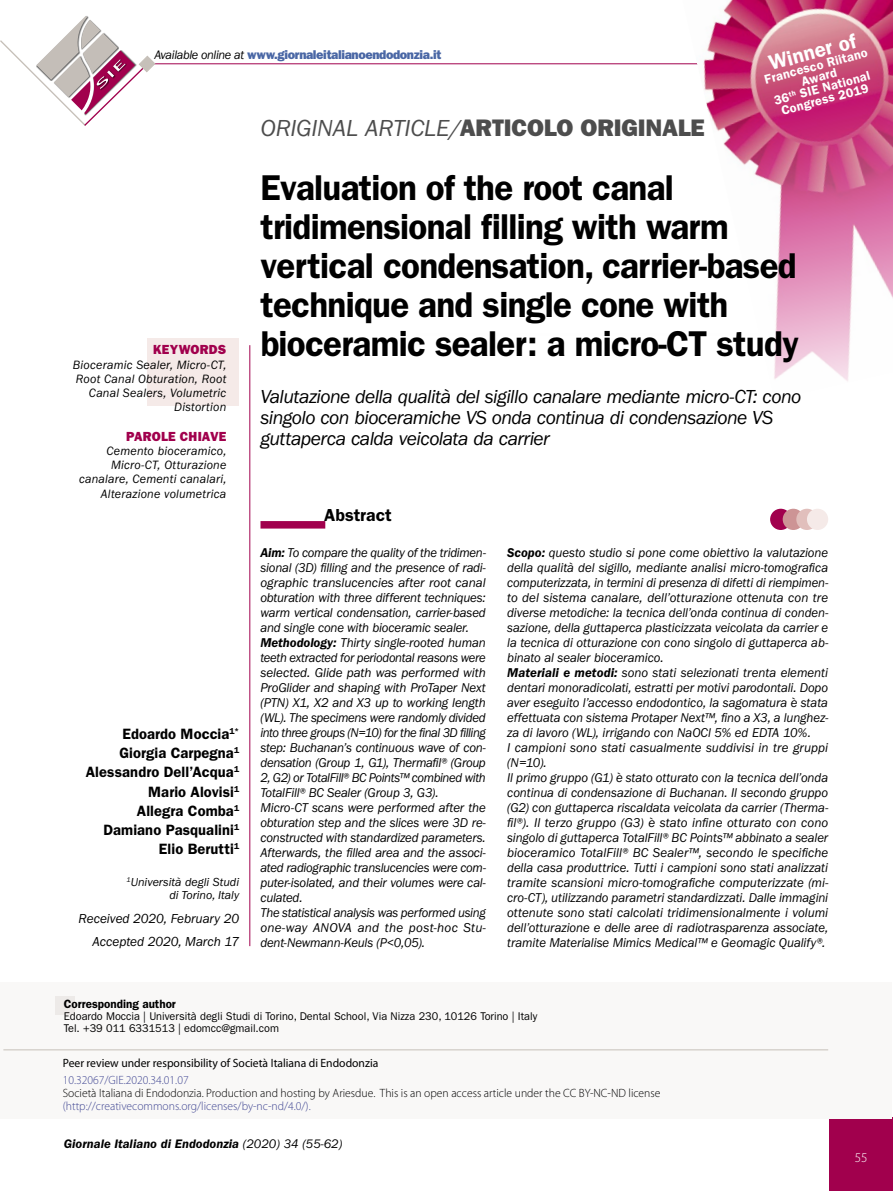
<style>
.page{position:relative;width:893px;height:1191px;background:#fff}
.page>*{position:absolute;margin:0;border:0;box-sizing:border-box;transform-origin:0 0}
.t1{font:600 36px/39px "ITC Franklin Gothic Std";letter-spacing:-.02em;color:#000}
.t2{font:24px "ITC Franklin Gothic Std Hvy";color:#4d4d4d}
.t3{font:600 21px "ITC Franklin Gothic Std";color:#fff}
.t4{font:italic 19.5px/21px "ITC Franklin Gothic Std";letter-spacing:-.03em;color:#000}
.t5{font:600 17.4px "ITC Franklin Gothic Std";color:#000}
.t6{font:600 15px/19.2px "ITC Franklin Gothic Std";letter-spacing:.005em;color:#000;text-align:right}
.t7{font:italic 13.5px/23.5px "ITC Franklin Gothic Std";letter-spacing:-.005em;color:#000;text-align:right}
.t8{font:300 13.5px "Myriad Pro";color:#fff}
.t9{font:italic 13.2px/15px "ITC Franklin Gothic Std";letter-spacing:-.01em;color:#000}
.t10{font:italic 13.2px/15px "ITC Franklin Gothic Std";letter-spacing:-.01em;color:#000;scale:.96 1}
.t11{font:13.2px "ITC Franklin Gothic Std Hvy";letter-spacing:.015em;color:#a1004d}
.t12{font:600 12.9px/11.6px "ITC Franklin Gothic Std";color:#fff;text-align:center}
.t13{font:12.75px "ITC Franklin Gothic Std Hvy";letter-spacing:-.03em;color:#4a67a5}
.t14{font:italic 600 12.75px "ITC Franklin Gothic Std";color:#000}
.t15{font:italic 12.45px/14.2px "ITC Franklin Gothic Std";letter-spacing:.015em;color:#000;text-align:right}
.t16{font:300 12px "Myriad Pro";color:#000}
.t17{font:300 12px "Myriad Pro";color:#414793}
.t18{font:12px "Myriad Pro";color:#000}
.t19{font:italic 12px/13.5px "ITC Franklin Gothic Std";color:#000;text-align:right}
.t20{font:600 12px "ITC Franklin Gothic Std";color:#000}
.t21{font:11.25px/12px "ITC Franklin Gothic Std";color:#000}
.s1{font-family:"ITC Franklin Gothic Std";font-style:italic;color:#000}
.s2{font-family:"ITC Franklin Gothic Std";font-style:italic}
.s3{font-weight:600}
.s4{font-weight:400}
</style>
<div class="page">
<hr style="left:147px;top:64px;width:682px;height:1px;background:#a1004d">
<div style="left:829px;top:1118px;width:64px;height:73px;background:#a1004d"></div>
<svg style="left:0;top:16px;width:155px;height:110px"></svg>
<img style="left:682px;top:0;width:211px;height:381px">
<div style="left:0;top:982px;width:892px;height:136px;background:#f9f8f7"></div>
<hr style="left:3px;top:1049px;width:825px;height:1px;background:#c6c0b9">
<div style="left:55px;top:997px;width:20px;height:18px;background:#edeae8"></div>
<div style="left:147px;top:339px;width:92px;height:67px;background:#f5eae8"></div>
<hr style="left:250px;top:345px;width:1px;height:601px;background:#a1004d">
<div style="left:260px;top:521px;width:65px;height:7px;background:#a1004d"></div>
<hr style="left:417px;top:334px;width:347px;height:1px;background:#fefefe">
<div style="left:770px;top:509px;width:21px;height:21px;background:#a1004d;border-radius:50%"></div>
<div style="left:783px;top:509px;width:21px;height:21px;background:#cd9495;border-radius:50%"></div>
<div style="left:796px;top:509px;width:22px;height:21px;background:#e1bfbc;border-radius:50%"></div>
<div style="left:807px;top:509px;width:21px;height:21px;background:#f5eae8;border-radius:50%"></div>
<p class="t13" style="left:154px;top:47px;width:288px"><span class="s1">Available online at</span> www.giornaleitalianoendodonzia.it</p>
<h3 class="t3" style="left:766px;top:52px;width:91px;rotate:-15deg">Winner of</h3>
<p class="t12" style="left:763px;top:74px;width:108px;rotate:-15deg">Francesco Riitano<br>Award<br>36<sup>th</sup> SIE National<br>Congress 2019</p>
<p class="t11" style="left:153px;top:342px;width:75px">KEYWORDS</p>
<p class="t15" style="left:73px;top:357px;width:155px">Bioceramic Sealer, Micro-CT,<br>Root Canal Obturation, Root<br>Canal Sealers, Volumetric<br>Distortion</p>
<p class="t11" style="left:126px;top:428px;width:102px">PAROLE CHIAVE</p>
<p class="t15" style="left:79px;top:444px;width:149px">Cemento bioceramico,<br>Micro-CT, Otturazione canalare, Cementi canalari,<br>Alterazione volumetrica</p>
<p class="t6" style="left:86px;top:724px;width:155px">Edoardo Moccia<sup>1*<br></sup>Giorgia Carpegna<sup>1<br></sup>Alessandro Dell’Acqua<sup>1<br></sup>Mario Alovisi<sup>1<br></sup>Allegra Comba<sup>1<br></sup>Damiano Pasqualini<sup>1<br></sup>Elio Berutti<sup>1</sup></p>
<p class="t19" style="left:127px;top:875px;width:114px"><sup>1</sup>Università degli Studi di Torino, Italy</p>
<p class="t7" style="left:79px;top:906px;width:162px">Received 2020, February 20<br>Accepted 2020, March 17</p>
<h2 class="t2" style="left:260px;top:113px;width:446px"><span class="s2">ORIGINAL ARTICLE/</span>ARTICOLO ORIGINALE</h2>
<h1 class="t1" style="left:260px;top:168px;width:540px">Evaluation of the root canal tridimensional filling with warm vertical condensation, carrier-based technique and single cone with bioceramic sealer: a micro-CT study</h1>
<h3 class="t4" style="left:260px;top:386px;width:542px">Valutazione della qualità del sigillo canalare mediante micro-CT: cono singolo con bioceramiche VS onda continua di condensazione VS guttaperca calda veicolata da carrier</h3>
<h3 class="t5" style="left:324px;top:505px;width:69px">Abstract</h3>
<p class="t10" style="left:260px;top:545px;width:236px"><span class="s3">Aim:</span> To compare the quality of the tridimen&shy;sional (3D) filling and the presence of radi&shy;ographic translucencies after root canal obturation with three different techniques: warm vertical condensation, carrier-based and single cone with bioceramic sealer.<br><span class="s3">Methodology:</span> Thirty single-rooted human teeth extracted for periodontal reasons were selected. Glide path was performed with ProGlider and shaping with ProTaper Next (PTN) X1, X2 and X3 up to working length (WL). The specimens were randomly divided into three groups (N=10) for the final 3D filling step: Buchanan’s continuous wave of con&shy;densation (Group 1, G1), Thermafil® (Group 2, G2) or TotalFill® BC Points™ combined with TotalFill® BC Sealer (Group 3, G3).<br>Micro-CT scans were performed after the obturation step and the slices were 3D re&shy;constructed with standardized parameters.<br>Afterwards, the filled area and the associ&shy;ated radiographic translucencies were com&shy;puter-isolated, and their volumes were cal&shy;culated.<br>The statistical analysis was performed using one-way ANOVA and the post-hoc Stu&shy;dent-Newmann-Keuls (P&lt;0,05).</p>
<p class="t9" style="left:507px;top:545px;width:323px"><span class="s3">Scopo:</span> questo studio si pone come obiettivo la valutazione della qualità del sigillo, mediante analisi micro-tomografica computerizzata, in termini di presenza di difetti di riempimen&shy;to del sistema canalare, dell’otturazione ottenuta con tre diverse metodiche: la tecnica dell’onda continua di conden&shy;sazione, della guttaperca plasticizzata veicolata da carrier e la tecnica di otturazione con cono singolo di guttaperca ab&shy;binato al sealer bioceramico.<br><span class="s3">Materiali e metodi:</span> sono stati selezionati trenta elementi dentari monoradicolati, estratti per motivi parodontali. Dopo aver eseguito l’accesso endodontico, la sagomatura è stata effettuata con sistema Protaper Next™, fino a X3, a lunghez&shy;za di lavoro (WL), irrigando con NaOCl 5% ed EDTA 10%.<br>I campioni sono stati casualmente suddivisi in tre gruppi (N=10).<br>Il primo gruppo (G1) è stato otturato con la tecnica dell’onda continua di condensazione di Buchanan. Il secondo gruppo (G2) con guttaperca riscaldata veicolata da carrier (Therma&shy;fil®). Il terzo gruppo (G3) è stato infine otturato con cono singolo di guttaperca TotalFill® BC Points™ abbinato a sealer bioceramico TotalFill® BC Sealer™, secondo le specifiche della casa produttrice. Tutti i campioni sono stati analizzati tramite scansioni micro-tomografiche computerizzate (mi&shy;cro-CT), utilizzando parametri standardizzati. Dalle immagini ottenute sono stati calcolati tridimensionalmente i volumi dell’otturazione e delle aree di radiotrasparenza associate, tramite Materialise Mimics Medical™ e Geomagic Qualify®.</p>
<p class="t20" style="left:64px;top:997px;width:114px">Corresponding author</p>
<p class="t21" style="left:64px;top:1010px;width:475px">Edoardo Moccia | Università degli Studi di Torino, Dental School, Via Nizza 230, 10126 Torino | Italy<br>Tel. +39 011 6331513 | edomcc@gmail.com</p>
<p class="t18" style="left:63px;top:1056px;width:317px">Peer review under responsibility of Società Italiana di Endodonzia</p>
<p class="t17" style="left:63px;top:1072px;width:127px">10.32067/GIE.2020.34.01.07</p>
<p class="t16" style="left:63px;top:1085px;width:599px">Società Italiana di Endodonzia. Production and hosting by Ariesdue. This is an open access article under the CC BY-NC-ND license</p>
<p class="t17" style="left:63px;top:1098px;width:249px">(http://creativecommons.org/licenses/by-nc-nd/4.0/).</p>
<p class="t14" style="left:64px;top:1136px;width:280px">Giornale Italiano di Endodonzia <span class="s4">(2020) 34 (55-62)</span></p>
<p class="t8" style="left:855px;top:1149px;width:14px">55</p>
</div>
